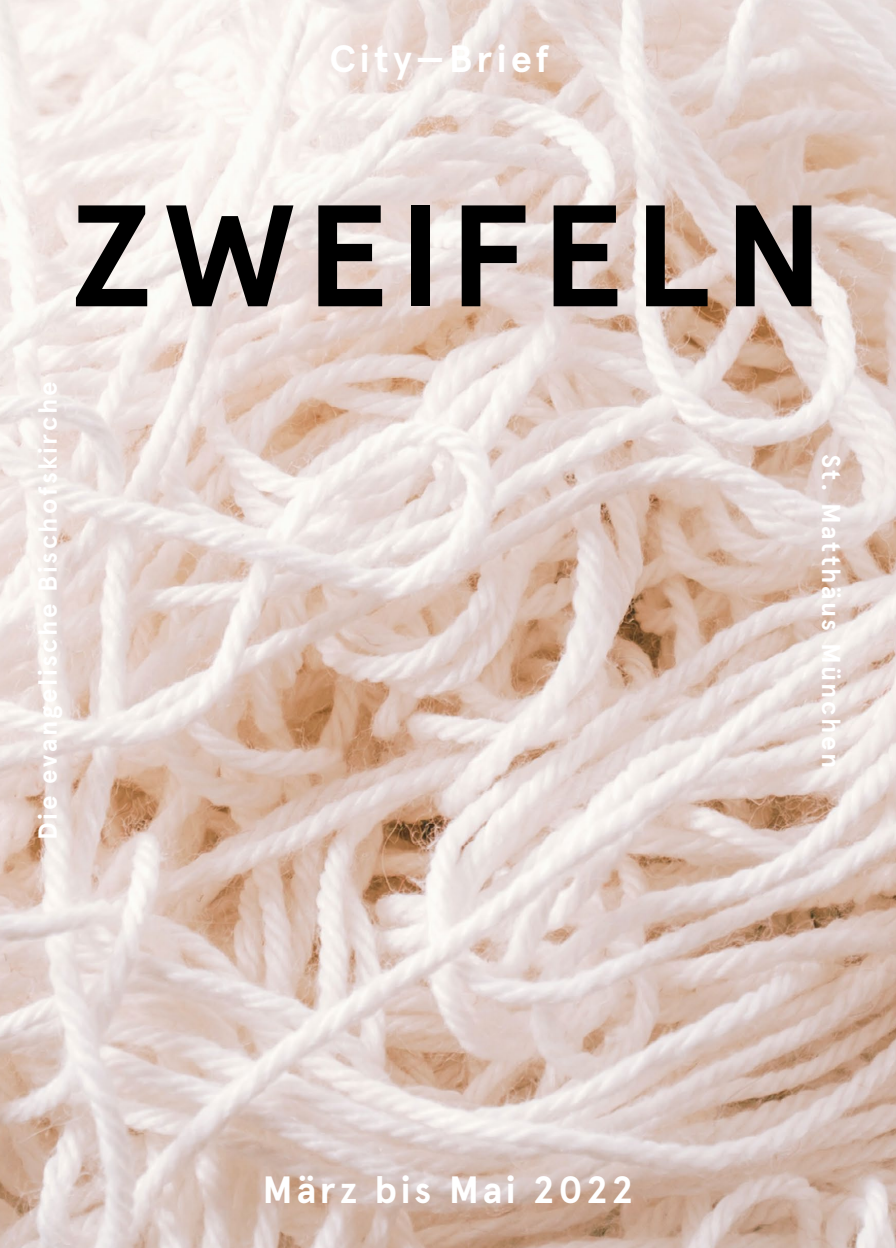
<style>
.page{position:relative;width:896px;height:1248px;background:#fff}
.page>*{position:absolute;margin:0;border:0;box-sizing:border-box;transform-origin:0 0}
.t1{font:700 144px "Apercu";letter-spacing:.065em;color:#000}
.t2{font:700 38px "Apercu";letter-spacing:.1em;color:#fff}
.t3{font:700 26px "Apercu";letter-spacing:.095em;color:#fff}
</style>
<div class="page">
<img style="left:0;top:0;width:896px;height:1247px">
<h2 class="t2" style="left:329px;top:36px;width:222px">City—Brief</h2>
<h1 class="t1" style="left:72px;top:169px;width:754px">ZWEIFELN</h1>
<p class="t3" style="left:32px;top:839px;width:459px;rotate:-90deg">Die evangelische Bischofskirche</p>
<p class="t3" style="left:847px;top:453px;width:316px;rotate:90deg">St. Matthäus München</p>
<h2 class="t2" style="left:262px;top:1166px;width:372px">März bis Mai 2022</h2>
</div>
